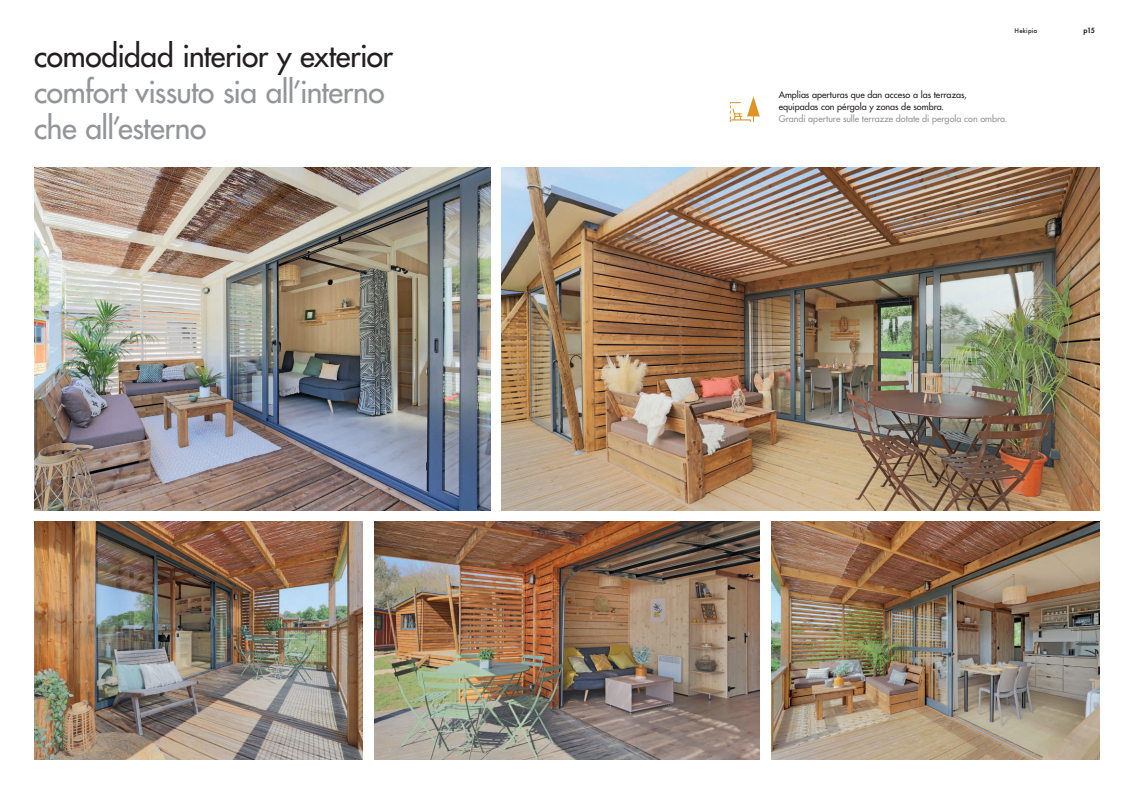
<style>
.page{position:relative;width:1134px;height:794px;background:#fff}
.page>*{position:absolute;margin:0;border:0;box-sizing:border-box;transform-origin:0 0}
.t1{font:500 30px/36px "Futura Std";letter-spacing:-.015em;color:#939598}
.t2{font:500 30px "Futura Std";letter-spacing:-.015em;color:#231f20}
.t3{font:500 9px/12px "Futura Std";color:#231f20}
.t4{font:500 9px "Futura Std";color:#939598}
.t5{font:7px "Futura T Medium";letter-spacing:.03em;color:#231f20}
.t6{font:800 7px "Futura Std";color:#231f20}
</style>
<div class="page">
<img style="left:34px;top:167px;width:456px;height:343px">
<img style="left:374px;top:522px;width:386px;height:238px">
<img style="left:34px;top:522px;width:329px;height:238px">
<img style="left:771px;top:522px;width:329px;height:238px">
<img style="left:502px;top:167px;width:598px;height:343px">
<svg style="left:730px;top:96px;width:30px;height:26px"></svg>
<h1 class="t2" style="left:34px;top:37px;width:361px">comodidad interior y exterior</h1>
<h1 class="t1" style="left:34px;top:74px;width:352px">comfort vissuto sia all’interno che all’esterno</h1>
<p class="t5" style="left:1014px;top:26px;width:24px">Hekipia</p>
<p class="t6" style="left:1084px;top:26px;width:13px">p15</p>
<p class="t3" style="left:779px;top:89px;width:190px">Amplias aperturas que dan acceso a las terrazas, equipadas con pérgola y zonas de sombra.</p>
<p class="t4" style="left:779px;top:113px;width:230px">Grandi aperture sulle terrazze dotate di pergola con ombra.</p>
</div>
